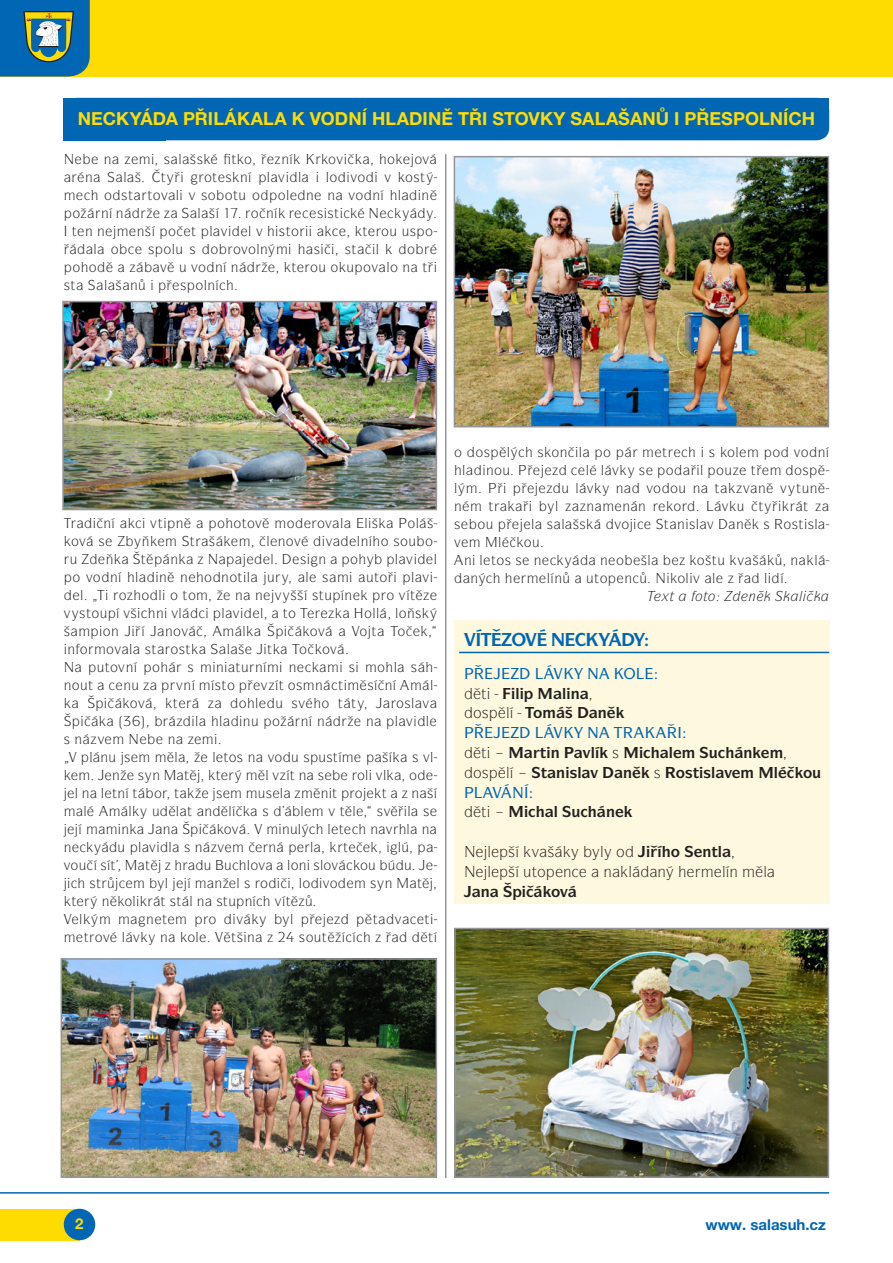
<style>
.page{position:relative;width:893px;height:1263px;background:#fff}
.page>*{position:absolute;margin:0;border:0;box-sizing:border-box;transform-origin:0 0}
.t1{font:700 18px "Helvetica Neue LT Pro";letter-spacing:.005em;color:#ffdc01}
.t2{font:700 16.5px "Symbol Itc TOT";color:#231f20}
.t3{font:16.5px "Symbol Itc TOT";color:#231f20}
.t4{font:15px "Symbol Itc TOT";color:#231f20}
.t5{font:700 15px "Helvetica Neue LT Pro";color:#0166b3}
.t6{font:italic 15px "Symbol Itc TOT";color:#231f20}
.t7{font:700 15px "Helvetica Neue LT Pro";color:#ffdc01}
</style>
<div class="page">
<div style="left:0;top:1209px;width:80px;height:31px;background:#ffdc01"></div>
<div style="left:64px;top:1209px;width:31px;height:31px;background:#0166b3;border-radius:50%"></div>
<hr style="left:0;top:1192px;width:829px;height:1px;background:#0166b3">
<div style="left:0;top:0;width:893px;height:77px;background:#ffdc01"></div>
<svg style="left:0;top:0;width:90px;height:77px;background:#317a9a"></svg>
<hr style="left:445px;top:154px;width:1px;height:1024px;background:#939598">
<div style="left:166px;top:121px;width:663px;height:19px;background:#0166b3"></div>
<div style="left:64px;top:98px;width:765px;height:23px;background:#0166b3"></div>
<div style="left:64px;top:98px;width:102px;height:42px;background:#0166b3"></div>
<img style="left:457px;top:931px;width:369px;height:244px">
<div style="left:454px;top:928px;width:375px;height:250px;border:2px solid #939598"></div>
<img style="left:64px;top:961px;width:370px;height:214px">
<div style="left:61px;top:958px;width:376px;height:220px;border:2px solid #939598"></div>
<img style="left:65px;top:304px;width:369px;height:203px">
<div style="left:62px;top:301px;width:375px;height:209px;border:2px solid #939598"></div>
<img style="left:457px;top:159px;width:369px;height:265px">
<div style="left:454px;top:156px;width:375px;height:271px;border:2px solid #939598"></div>
<div style="left:454px;top:620px;width:375px;height:284px;background:#fef9de"></div>
<hr style="left:459px;top:652px;width:370px;height:1px;background:#0166b3">
<p class="t1" style="left:78px;top:108px;width:739px">NECKYÁDA PŘILÁKALA K VODNÍ HLADINĚ TŘI STOVKY SALAŠANŮ I PŘESPOLNÍCH</p>
<p class="t4" style="left:104px;top:150px;width:9px">■</p>
<p class="t4" style="left:164px;top:150px;width:41px">▲● ▲</p>
<p class="t4" style="left:281px;top:150px;width:9px">■</p>
<p class="t4" style="left:387px;top:150px;width:43px">□ □❖</p>
<p class="t4" style="left:204px;top:168px;width:45px">□▼▲■</p>
<p class="t4" style="left:267px;top:168px;width:36px">●❖ ●</p>
<p class="t4" style="left:326px;top:168px;width:41px">●□ ❖□</p>
<p class="t4" style="left:384px;top:168px;width:42px">❖ □▲▼</p>
<p class="t4" style="left:104px;top:186px;width:298px">□ ▲▼ ▼□❖ ● ❖ ▲□ □▼◆ □ □● ■ ■ ❖□ ■ ●</p>
<p class="t4" style="left:422px;top:186px;width:9px">■</p>
<p class="t4" style="left:72px;top:204px;width:53px">□ ■ ■</p>
<p class="t4" style="left:198px;top:204px;width:5px">●</p>
<p class="t4" style="left:317px;top:204px;width:24px">▲▲▼</p>
<p class="t4" style="left:72px;top:222px;width:35px">▼ ■ ■</p>
<p class="t4" style="left:137px;top:222px;width:92px">■ □ ▼ ●❖</p>
<p class="t4" style="left:248px;top:222px;width:52px">● ❖ ▲▼□</p>
<p class="t4" style="left:362px;top:222px;width:72px">▼ □◆ ◆▲ □</p>
<p class="t4" style="left:148px;top:240px;width:121px">▲ □●◆ ▲ □ □❖□●■</p>
<p class="t4" style="left:314px;top:240px;width:44px">▲ ▲▼</p>
<p class="t4" style="left:160px;top:258px;width:80px">❖ ◆ ❖□ ■ ■</p>
<p class="t4" style="left:291px;top:258px;width:137px">▼ □◆ □◆□❖●□ ■ ▼</p>
<p class="t4" style="left:180px;top:276px;width:37px">▲ □●■</p>
<p class="t4" style="left:103px;top:514px;width:9px">■</p>
<p class="t4" style="left:150px;top:514px;width:35px">❖▼ ■</p>
<p class="t4" style="left:217px;top:514px;width:46px">□ □▼□❖</p>
<p class="t4" style="left:287px;top:514px;width:58px">□ □❖●</p>
<p class="t4" style="left:364px;top:514px;width:5px">●</p>
<p class="t4" style="left:71px;top:532px;width:35px">□❖ ▲</p>
<p class="t4" style="left:266px;top:532px;width:36px">● ■□❖</p>
<p class="t4" style="left:326px;top:532px;width:109px">❖ ●■ □ ▲□◆ □</p>
<p class="t4" style="left:271px;top:550px;width:57px">● ▲ ■</p>
<p class="t4" style="left:434px;top:550px;width:5px">●</p>
<p class="t4" style="left:72px;top:568px;width:68px">□ ❖□ ■ ●</p>
<p class="t4" style="left:159px;top:568px;width:117px">■ ■ □ ■□▼● ◆</p>
<p class="t4" style="left:366px;top:568px;width:23px">◆▼□</p>
<p class="t4" style="left:80px;top:586px;width:117px">● □ □● □ ▼□</p>
<p class="t4" style="left:235px;top:586px;width:48px">■ ■ ❖</p>
<p class="t4" style="left:312px;top:586px;width:42px">▲▼◆ ■</p>
<p class="t4" style="left:386px;top:586px;width:30px">□ ❖ ▼</p>
<p class="t4" style="left:64px;top:604px;width:68px">❖ ▲▼□◆ ❖</p>
<p class="t4" style="left:156px;top:604px;width:27px">■ ❖●</p>
<p class="t4" style="left:260px;top:604px;width:37px">● ▼□</p>
<p class="t4" style="left:354px;top:604px;width:69px">★□●● ●□ ▲</p>
<p class="t4" style="left:165px;top:622px;width:24px">■□❖</p>
<p class="t4" style="left:243px;top:622px;width:5px">●</p>
<p class="t4" style="left:67px;top:640px;width:125px">■□ □❖ ● ▲▼ □▲▼</p>
<p class="t4" style="left:227px;top:640px;width:5px">●</p>
<p class="t4" style="left:267px;top:640px;width:71px">▼ □ □❖</p>
<p class="t4" style="left:97px;top:658px;width:65px">◆▼□❖■ □</p>
<p class="t4" style="left:188px;top:658px;width:77px">▲ ■ ▼◆■</p>
<p class="t4" style="left:289px;top:658px;width:9px">■</p>
<p class="t4" style="left:349px;top:658px;width:70px">▲ □ ● ▲</p>
<p class="t4" style="left:64px;top:676px;width:31px">■□◆▼</p>
<p class="t4" style="left:215px;top:676px;width:22px">▲▼□</p>
<p class="t4" style="left:261px;top:676px;width:84px">❖▼ □▲■ ▼</p>
<p class="t4" style="left:430px;top:676px;width:5px">●</p>
<p class="t4" style="left:239px;top:694px;width:119px">□● ◆ ▲❖ □ ▼▼</p>
<p class="t4" style="left:396px;top:694px;width:34px">□▲● ❖</p>
<p class="t4" style="left:243px;top:712px;width:39px">■◆ □</p>
<p class="t4" style="left:366px;top:712px;width:65px">■ ●❖ ●</p>
<p class="t4" style="left:64px;top:730px;width:42px">▲ ■ ❖</p>
<p class="t4" style="left:168px;top:730px;width:9px">■</p>
<p class="t4" style="left:89px;top:748px;width:43px">● ■◆ ▲</p>
<p class="t4" style="left:175px;top:748px;width:165px">● ● ▼□▲ ■ ❖□ ◆ ▲ ◆▲▼</p>
<p class="t4" style="left:412px;top:748px;width:23px">▲ ❖●</p>
<p class="t4" style="left:112px;top:766px;width:49px">■ ▲ ■</p>
<p class="t4" style="left:265px;top:766px;width:60px">● ❖ ▼ ■ ▲</p>
<p class="t4" style="left:357px;top:766px;width:31px">□● ❖●</p>
<p class="t4" style="left:75px;top:784px;width:106px">● ■ ●▼■ ▼ □ ▼</p>
<p class="t4" style="left:216px;top:784px;width:69px">▲ ◆▲ ●</p>
<p class="t4" style="left:321px;top:784px;width:44px">■▼ □</p>
<p class="t4" style="left:83px;top:802px;width:5px">●</p>
<p class="t4" style="left:129px;top:802px;width:105px">● ◆●▼ ■●</p>
<p class="t4" style="left:328px;top:802px;width:29px">❖ ▼ ●</p>
<p class="t4" style="left:377px;top:802px;width:54px">▲❖ ● ▲</p>
<p class="t4" style="left:282px;top:820px;width:21px">■◆●</p>
<p class="t4" style="left:370px;top:820px;width:61px">■❖ ● ■</p>
<p class="t4" style="left:64px;top:838px;width:9px">■</p>
<p class="t4" style="left:118px;top:838px;width:108px">◆ ●❖● ▲ ■❖</p>
<p class="t4" style="left:398px;top:838px;width:5px">●</p>
<p class="t4" style="left:64px;top:856px;width:45px">❖□◆ ▲</p>
<p class="t4" style="left:204px;top:856px;width:63px">◆ ◆ ●□❖</p>
<p class="t4" style="left:287px;top:856px;width:53px">●□■ ▲●□❖</p>
<p class="t4" style="left:165px;top:874px;width:5px">●</p>
<p class="t4" style="left:215px;top:874px;width:55px">■ ● ▲ □</p>
<p class="t4" style="left:299px;top:874px;width:40px">●□ ❖□</p>
<p class="t4" style="left:71px;top:892px;width:66px">▼ ■ □●</p>
<p class="t4" style="left:161px;top:892px;width:93px">▼ ▲▼ ● ■ ▲▼◆ ■</p>
<p class="t4" style="left:79px;top:910px;width:5px">●</p>
<p class="t4" style="left:290px;top:910px;width:5px">●</p>
<p class="t4" style="left:84px;top:928px;width:58px">▼□❖ ●❖</p>
<p class="t4" style="left:160px;top:928px;width:40px">■ □●</p>
<p class="t4" style="left:286px;top:928px;width:43px">✔ ▲□◆▼</p>
<p class="t4" style="left:454px;top:443px;width:58px">□ □▲ ●</p>
<p class="t4" style="left:538px;top:443px;width:46px">▲□■ ●</p>
<p class="t4" style="left:709px;top:443px;width:32px">▲ □●</p>
<p class="t4" style="left:772px;top:443px;width:55px">□ ❖□ ■</p>
<p class="t4" style="left:462px;top:461px;width:49px">● ■□◆</p>
<p class="t4" style="left:586px;top:461px;width:35px">● ● ❖</p>
<p class="t4" style="left:700px;top:461px;width:57px">● □◆ ▼</p>
<p class="t4" style="left:454px;top:479px;width:5px">●</p>
<p class="t4" style="left:561px;top:479px;width:34px">◆ ● ❖</p>
<p class="t4" style="left:616px;top:479px;width:105px">■ ❖□ □◆ ■ ▼</p>
<p class="t4" style="left:743px;top:479px;width:76px">❖ ■ ❖ ▼◆■</p>
<p class="t4" style="left:722px;top:497px;width:43px">❖ ◆ ▼</p>
<p class="t4" style="left:454px;top:515px;width:41px">▲ □◆</p>
<p class="t4" style="left:531px;top:515px;width:56px">● ▲● ▲</p>
<p class="t4" style="left:664px;top:515px;width:51px">▼■▲●❖</p>
<p class="t4" style="left:736px;top:515px;width:83px">■ ▲ □▲▼ ▲●</p>
<p class="t4" style="left:498px;top:533px;width:43px">● □◆</p>
<p class="t4" style="left:464px;top:551px;width:79px">■ ● ▼□▲ ▲ ■</p>
<p class="t4" style="left:648px;top:551px;width:5px">●</p>
<p class="t4" style="left:697px;top:551px;width:49px">□ ▼◆ ❖</p>
<p class="t4" style="left:470px;top:569px;width:9px">■</p>
<p class="t4" style="left:586px;top:569px;width:47px">◆▼□ ■</p>
<p class="t4" style="left:677px;top:569px;width:40px">□●❖ ●</p>
<p class="t4" style="left:764px;top:569px;width:5px">●</p>
<p class="t6" style="left:669px;top:587px;width:48px">▼ □▼□</p>
<p class="t6" style="left:748px;top:587px;width:9px">■</p>
<p class="t6" style="left:799px;top:587px;width:5px">●</p>
<p class="t3" style="left:473px;top:703px;width:38px">□▲ ●</p>
<p class="t2" style="left:598px;top:703px;width:11px">■</p>
<p class="t2" style="left:583px;top:742px;width:38px">❖● ▲</p>
<p class="t2" style="left:743px;top:742px;width:11px">■</p>
<p class="t3" style="left:473px;top:763px;width:38px">□▲ ●</p>
<p class="t2" style="left:541px;top:762px;width:59px">▼ ■▲●❖</p>
<p class="t2" style="left:623px;top:762px;width:110px">■ ▲ □▲▼ ▲● ❖</p>
<p class="t2" style="left:774px;top:762px;width:49px">● □◆</p>
<p class="t2" style="left:606px;top:802px;width:11px">■</p>
<p class="t3" style="left:487px;top:842px;width:5px">●</p>
<p class="t2" style="left:671px;top:841px;width:53px">□ ■▼●</p>
<p class="t3" style="left:487px;top:862px;width:86px">● ◆▼□ ■</p>
<p class="t3" style="left:658px;top:862px;width:10px">■</p>
<p class="t3" style="left:722px;top:862px;width:17px">●■</p>
<p class="t3" style="left:763px;top:862px;width:5px">●</p>
<p class="t2" style="left:481px;top:881px;width:11px">■</p>
<p class="t7" style="left:75px;top:1215px;width:10px">2</p>
<p class="t5" style="left:705px;top:1215px;width:122px">www. salasuh.cz</p>
</div>
